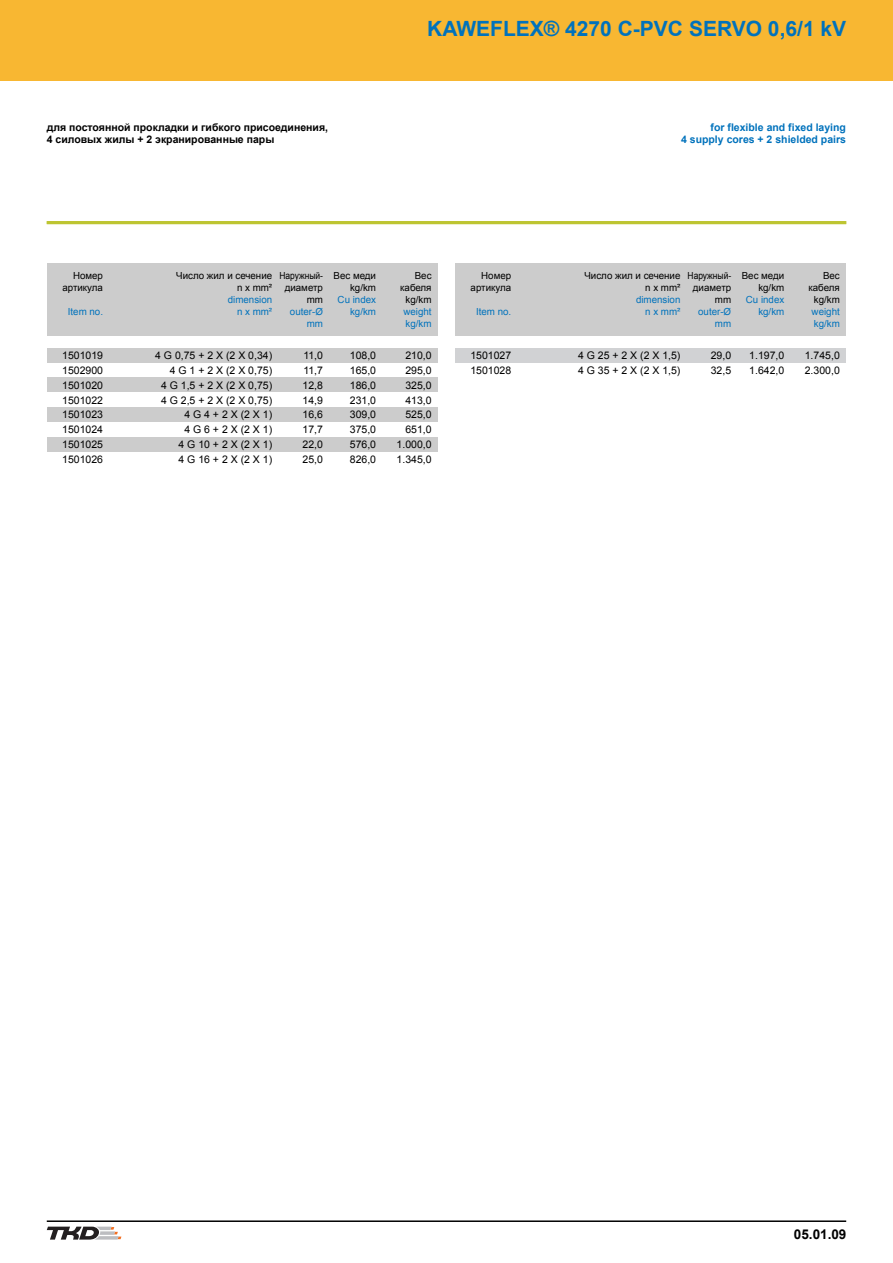
<style>
.page{position:relative;width:893px;height:1263px;background:#fff}
.page>*{position:absolute;margin:0;border:0;box-sizing:border-box;transform-origin:0 0}
.t1{font:700 21px "Arial";color:#0072bc}
.t2{font:700 13.5px "Arial";color:#000}
.t3{font:10.5px "Arial";color:#000}
.t4{font:700 10.5px/12px "Arial";color:#000}
.t5{font:700 10.5px/12px "Arial";color:#0072bc;text-align:right}
.t6{font:9.75px/12px "Arial";color:#000;text-align:right}
.t7{font:9.75px/12px "Arial";color:#0072bc;text-align:right}
.t8{font:9.75px/12px "Arial";color:#000;text-align:right;scale:.87 1}
</style>
<div class="page">
<div style="left:0;top:0;width:893px;height:81px;background:#f8b732"></div>
<svg style="left:47px;top:1226px;width:74px;height:13px"></svg>
<hr style="left:47px;top:1220px;width:799px;height:2px;background:#000">
<div style="left:47px;top:264px;width:62px;height:72px;background:#ccc"></div>
<div style="left:109px;top:264px;width:170px;height:72px;background:#ccc"></div>
<div style="left:279px;top:264px;width:50px;height:72px;background:#ccc"></div>
<div style="left:329px;top:264px;width:53px;height:72px;background:#ccc"></div>
<div style="left:382px;top:264px;width:56px;height:72px;background:#ccc"></div>
<div style="left:47px;top:348px;width:62px;height:15px;background:#ccc"></div>
<div style="left:109px;top:348px;width:170px;height:15px;background:#ccc"></div>
<div style="left:279px;top:348px;width:50px;height:15px;background:#ccc"></div>
<div style="left:329px;top:348px;width:53px;height:15px;background:#ccc"></div>
<div style="left:382px;top:348px;width:56px;height:15px;background:#ccc"></div>
<div style="left:47px;top:377px;width:62px;height:15px;background:#ccc"></div>
<div style="left:109px;top:377px;width:170px;height:15px;background:#ccc"></div>
<div style="left:279px;top:377px;width:50px;height:15px;background:#ccc"></div>
<div style="left:329px;top:377px;width:53px;height:15px;background:#ccc"></div>
<div style="left:382px;top:377px;width:56px;height:15px;background:#ccc"></div>
<div style="left:47px;top:407px;width:62px;height:15px;background:#ccc"></div>
<div style="left:109px;top:407px;width:170px;height:15px;background:#ccc"></div>
<div style="left:279px;top:407px;width:50px;height:15px;background:#ccc"></div>
<div style="left:329px;top:407px;width:53px;height:15px;background:#ccc"></div>
<div style="left:382px;top:407px;width:56px;height:15px;background:#ccc"></div>
<div style="left:47px;top:437px;width:62px;height:15px;background:#ccc"></div>
<div style="left:109px;top:437px;width:170px;height:15px;background:#ccc"></div>
<div style="left:279px;top:437px;width:50px;height:15px;background:#ccc"></div>
<div style="left:329px;top:437px;width:53px;height:15px;background:#ccc"></div>
<div style="left:382px;top:437px;width:56px;height:15px;background:#ccc"></div>
<hr style="left:47px;top:221px;width:799px;height:3px;background:#bdc531">
<div style="left:455px;top:264px;width:63px;height:72px;background:#ccc"></div>
<div style="left:518px;top:264px;width:169px;height:72px;background:#ccc"></div>
<div style="left:687px;top:264px;width:51px;height:72px;background:#ccc"></div>
<div style="left:738px;top:264px;width:53px;height:72px;background:#ccc"></div>
<div style="left:791px;top:264px;width:55px;height:72px;background:#ccc"></div>
<div style="left:455px;top:348px;width:63px;height:15px;background:#d1d2d4"></div>
<div style="left:518px;top:348px;width:169px;height:15px;background:#d1d2d4"></div>
<div style="left:687px;top:348px;width:51px;height:15px;background:#d1d2d4"></div>
<div style="left:738px;top:348px;width:53px;height:15px;background:#d1d2d4"></div>
<div style="left:791px;top:348px;width:55px;height:15px;background:#d1d2d4"></div>
<h1 class="t1" style="left:427px;top:20px;width:420px">KAWEFLEX® 4270 C-PVC SERVO 0,6/1 kV</h1>
<p class="t4" style="left:47px;top:122px;width:283px">для постоянной прокладки и гибкого присоединения,<br>4 силовых жилы + 2 экранированные пары</p>
<p class="t5" style="left:681px;top:122px;width:166px">for flexible and fixed laying<br>4 supply cores + 2 shielded pairs</p>
<p class="t6" style="left:62px;top:271px;width:42px">Номер артикула</p>
<p class="t7" style="left:68px;top:307px;width:37px">Item no.</p>
<p class="t6" style="left:176px;top:271px;width:98px">Число жил и сечение n x mm²</p>
<p class="t7" style="left:228px;top:295px;width:46px">dimension n x mm²</p>
<p class="t8" style="left:279px;top:271px;width:52px">Наружный&shy;диаметр mm</p>
<p class="t7" style="left:290px;top:307px;width:35px">outer-Ø mm</p>
<p class="t6" style="left:334px;top:271px;width:44px">Вес меди kg/km</p>
<p class="t7" style="left:338px;top:295px;width:40px">Cu index kg/km</p>
<p class="t6" style="left:400px;top:271px;width:33px">Вес кабеля kg/km</p>
<p class="t7" style="left:403px;top:307px;width:30px;text-align:left">weight kg/km</p>
<p class="t3" style="left:62px;top:351px;width:42px">1501019</p>
<p class="t3" style="left:155px;top:351px;width:119px">4 G 0,75 + 2 X (2 X 0,34)</p>
<p class="t3" style="left:303px;top:351px;width:21px">11,0</p>
<p class="t3" style="left:350px;top:351px;width:28px">108,0</p>
<p class="t3" style="left:405px;top:351px;width:28px">210,0</p>
<p class="t3" style="left:62px;top:366px;width:42px">1502900</p>
<p class="t3" style="left:170px;top:366px;width:104px">4 G 1 + 2 X (2 X 0,75)</p>
<p class="t3" style="left:303px;top:366px;width:21px">11,7</p>
<p class="t3" style="left:350px;top:366px;width:28px">165,0</p>
<p class="t3" style="left:405px;top:366px;width:28px">295,0</p>
<p class="t3" style="left:62px;top:381px;width:42px">1501020</p>
<p class="t3" style="left:161px;top:381px;width:113px">4 G 1,5 + 2 X (2 X 0,75)</p>
<p class="t3" style="left:303px;top:381px;width:22px">12,8</p>
<p class="t3" style="left:350px;top:381px;width:28px">186,0</p>
<p class="t3" style="left:405px;top:381px;width:28px">325,0</p>
<p class="t3" style="left:62px;top:396px;width:42px">1501022</p>
<p class="t3" style="left:161px;top:396px;width:113px">4 G 2,5 + 2 X (2 X 0,75)</p>
<p class="t3" style="left:303px;top:396px;width:22px">14,9</p>
<p class="t3" style="left:350px;top:396px;width:28px">231,0</p>
<p class="t3" style="left:405px;top:396px;width:28px">413,0</p>
<p class="t3" style="left:62px;top:411px;width:42px">1501023</p>
<p class="t3" style="left:184px;top:411px;width:89px">4 G 4 + 2 X (2 X 1)</p>
<p class="t3" style="left:303px;top:411px;width:22px">16,6</p>
<p class="t3" style="left:350px;top:411px;width:28px">309,0</p>
<p class="t3" style="left:405px;top:411px;width:28px">525,0</p>
<p class="t3" style="left:62px;top:426px;width:42px">1501024</p>
<p class="t3" style="left:184px;top:426px;width:89px">4 G 6 + 2 X (2 X 1)</p>
<p class="t3" style="left:303px;top:426px;width:22px">17,7</p>
<p class="t3" style="left:350px;top:426px;width:28px">375,0</p>
<p class="t3" style="left:405px;top:426px;width:28px">651,0</p>
<p class="t3" style="left:62px;top:441px;width:42px">1501025</p>
<p class="t3" style="left:179px;top:441px;width:95px">4 G 10 + 2 X (2 X 1)</p>
<p class="t3" style="left:303px;top:441px;width:22px">22,0</p>
<p class="t3" style="left:350px;top:441px;width:28px">576,0</p>
<p class="t3" style="left:397px;top:441px;width:37px">1.000,0</p>
<p class="t3" style="left:62px;top:455px;width:42px">1501026</p>
<p class="t3" style="left:179px;top:455px;width:95px">4 G 16 + 2 X (2 X 1)</p>
<p class="t3" style="left:303px;top:455px;width:22px">25,0</p>
<p class="t3" style="left:350px;top:455px;width:28px">826,0</p>
<p class="t3" style="left:397px;top:455px;width:37px">1.345,0</p>
<p class="t6" style="left:471px;top:271px;width:42px">Номер артикула</p>
<p class="t7" style="left:476px;top:307px;width:37px">Item no.</p>
<p class="t6" style="left:584px;top:271px;width:98px">Число жил и сечение n x mm²</p>
<p class="t7" style="left:636px;top:295px;width:46px">dimension n x mm²</p>
<p class="t8" style="left:688px;top:271px;width:52px">Наружный&shy;диаметр mm</p>
<p class="t7" style="left:698px;top:307px;width:35px">outer-Ø mm</p>
<p class="t6" style="left:742px;top:271px;width:44px">Вес меди kg/km</p>
<p class="t7" style="left:746px;top:295px;width:40px">Cu index kg/km</p>
<p class="t6" style="left:808px;top:271px;width:33px">Вес кабеля kg/km</p>
<p class="t7" style="left:812px;top:307px;width:30px;text-align:left">weight kg/km</p>
<p class="t3" style="left:470px;top:351px;width:42px">1501027</p>
<p class="t3" style="left:578px;top:351px;width:104px">4 G 25 + 2 X (2 X 1,5)</p>
<p class="t3" style="left:711px;top:351px;width:22px">29,0</p>
<p class="t3" style="left:749px;top:351px;width:37px">1.197,0</p>
<p class="t3" style="left:805px;top:351px;width:37px">1.745,0</p>
<p class="t3" style="left:470px;top:366px;width:42px">1501028</p>
<p class="t3" style="left:578px;top:366px;width:104px">4 G 35 + 2 X (2 X 1,5)</p>
<p class="t3" style="left:711px;top:366px;width:22px">32,5</p>
<p class="t3" style="left:749px;top:366px;width:37px">1.642,0</p>
<p class="t3" style="left:805px;top:366px;width:37px">2.300,0</p>
<p class="t2" style="left:794px;top:1229px;width:54px">05.01.09</p>
</div>
